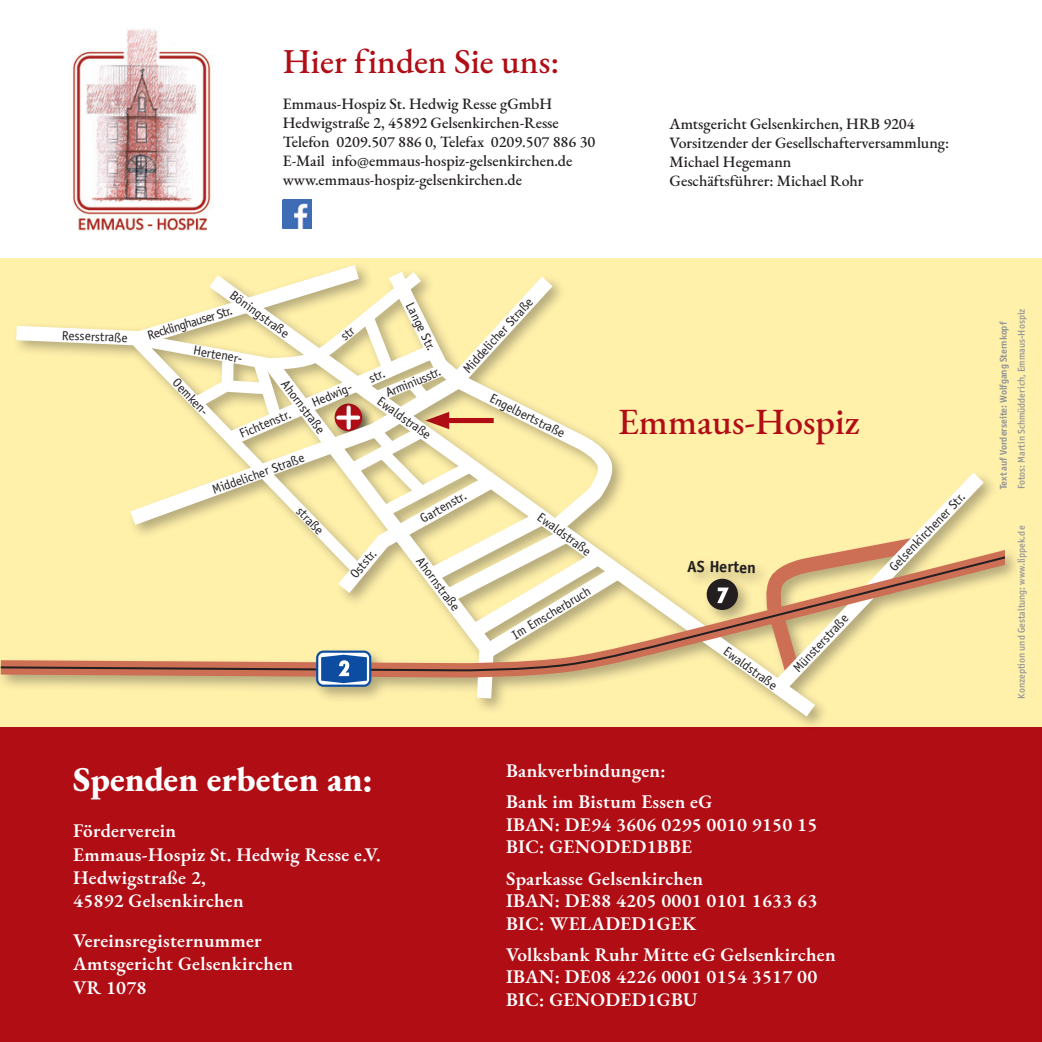
<style>
.page{position:relative;width:1042px;height:1042px;background:#fff}
.page>*{position:absolute;margin:0;border:0;box-sizing:border-box;transform-origin:0 0}
.t1{font:500 36.93px "EB Garamond";color:#b00d15}
.t2{font:500 34.82px "EB Garamond";color:#b00d15}
.t3{font:800 34.82px "EB Garamond";color:#fff}
.t4{font:600 19.25px/22.6px "EB Garamond";letter-spacing:.015em;color:#fff}
.t5{font:700 16.28px "Officina Sans LT";color:#231f20}
.t6{font:500 15.75px/18.9px "EB Garamond";color:#231f20}
.t7{font:12.95px "Officina Sans LT";color:#231f20}
.t8{font:500 9.97px "Officina Sans ITC Pro";color:#939598}
.t9{font:700 9.97px "Officina Sans ITC Pro";color:#939598}
</style>
<div class="page">
<div style="left:0;top:258px;width:1042px;height:476px;background:#fff0aa"></div>
<img style="left:72px;top:28px;width:140px;height:203px">
<div style="left:0;top:728px;width:1042px;height:314px;background:#b00d15"></div>
<img style="left:283px;top:199px;width:29px;height:29px">
<div style="left:0;top:262px;width:1021px;height:470px;background:#231f20;opacity:.35"></div>
<svg style="left:1px;top:265px;width:120px;height:272px"></svg>
<svg style="left:193px;top:265px;width:638px;height:451px"></svg>
<svg style="left:760px;top:457px;width:239px;height:249px"></svg>
<svg style="left:1px;top:537px;width:1003px;height:148px"></svg>
<svg style="left:1px;top:551px;width:1003px;height:121px"></svg>
<svg style="left:121px;top:265px;width:517px;height:448px"></svg>
<p class="t2" style="left:283px;top:38px;width:278px">Hier finden Sie uns:</p>
<p class="t6" style="left:283px;top:95px;width:278px">Emmaus-Hospiz St. Hedwig Resse gGmbH<br>Hedwigstraße 2, 45892 Gelsenkirchen-Resse</p>
<p class="t6" style="left:283px;top:132px;width:314px">Telefon 0209.507 886 0, Telefax 0209.507 886 30</p>
<p class="t6" style="left:283px;top:151px;width:291px">E-Mail info@emmaus-hospiz-gelsenkirchen.de www.emmaus-hospiz-gelsenkirchen.de</p>
<p class="t6" style="left:669px;top:114px;width:246px">Amtsgericht Gelsenkirchen, HRB 9204</p>
<p class="t6" style="left:669px;top:133px;width:281px">Vorsitzender der Gesellschafterversammlung:<br>Michael Hegemann<br>Geschäftsführer: Michael Rohr</p>
<p class="t7" style="left:62px;top:328px;width:67px;rotate:2deg">Resserstraße</p>
<p class="t7" style="left:236px;top:287px;width:71px;rotate:36deg">Böningstraße</p>
<p class="t7" style="left:146px;top:328px;width:90px;rotate:-17deg">Recklinghauser Str.</p>
<p class="t7" style="left:195px;top:343px;width:53px;rotate:10deg">Hertener-</p>
<p class="t7" style="left:180px;top:375px;width:47px;rotate:46deg">Oemken-</p>
<p class="t7" style="left:290px;top:377px;width:65px;rotate:53deg">Ahornstraße</p>
<p class="t7" style="left:309px;top:396px;width:44px;rotate:-23deg">Hedwig-</p>
<p class="t7" style="left:237px;top:427px;width:56px;rotate:-23deg">Fichtenstr.</p>
<p class="t7" style="left:416px;top:300px;width:53px;rotate:64deg">Lange Str.</p>
<p class="t7" style="left:383px;top:386px;width:60px;rotate:-22deg">Arminiusstr.</p>
<p class="t7" style="left:383px;top:393px;width:64px;rotate:36deg">Ewaldstraße</p>
<p class="t7" style="left:366px;top:372px;width:18px;rotate:-23deg">str.</p>
<p class="t7" style="left:460px;top:366px;width:98px;rotate:-48deg">Middelicher Straße</p>
<p class="t7" style="left:494px;top:391px;width:83px;rotate:26deg">Engelbertstraße</p>
<p class="t7" style="left:210px;top:483px;width:98px;rotate:-20deg">Middelicher Straße</p>
<p class="t7" style="left:304px;top:503px;width:34px;rotate:46deg">straße</p>
<p class="t7" style="left:347px;top:571px;width:35px;rotate:-50deg">Oststr.</p>
<p class="t7" style="left:417px;top:512px;width:52px;rotate:-29deg">Gartenstr.</p>
<p class="t7" style="left:425px;top:554px;width:65px;rotate:53deg">Ahornstraße</p>
<p class="t7" style="left:543px;top:509px;width:64px;rotate:36deg">Ewaldstraße</p>
<p class="t7" style="left:509px;top:629px;width:91px;rotate:-31deg">Im Emscherbruch</p>
<p class="t1" style="left:618px;top:396px;width:243px">Emmaus-Hospiz</p>
<p class="t5" style="left:687px;top:556px;width:70px;rotate:1deg">AS Herten</p>
<p class="t7" style="left:729px;top:643px;width:64px;rotate:36deg">Ewaldstraße</p>
<p class="t7" style="left:790px;top:665px;width:76px;rotate:-47deg">Münsterstraße</p>
<p class="t3" style="left:73px;top:754px;width:301px">Spenden erbeten an:</p>
<p class="t4" style="left:73px;top:819px;width:309px;line-height:23.1px">Förderverein<br>Emmaus-Hospiz St. Hedwig Resse e.V.<br>Hedwigstraße 2,<br>45892 Gelsenkirchen</p>
<p class="t4" style="left:73px;top:929px;width:221px;line-height:23.1px">Vereinsregisternummer<br>Amtsgericht Gelsenkirchen<br>VR 1078</p>
<p class="t4" style="left:506px;top:759px;width:161px">Bankverbindungen:</p>
<p class="t4" style="left:506px;top:790px;width:313px">Bank im Bistum Essen eG<br>IBAN: DE94 3606 0295 0010 9150 15<br>BIC: GENODED1BBE</p>
<p class="t4" style="left:506px;top:866px;width:313px">Sparkasse Gelsenkirchen<br>IBAN: DE88 4205 0001 0101 1633 63<br>BIC: WELADED1GEK</p>
<p class="t4" style="left:506px;top:943px;width:331px">Volksbank Ruhr Mitte eG Gelsenkirchen<br>IBAN: DE08 4226 0001 0154 3517 00<br>BIC: GENODED1GBU</p>
<p class="t7" style="left:886px;top:563px;width:105px;rotate:-46deg">Gelsenkirchener Str.</p>
<p class="t9" style="left:997px;top:489px;width:169px;rotate:-90deg">Text auf Vorderseite: Wolfgang Sternkopf</p>
<p class="t8" style="left:1015px;top:489px;width:182px;rotate:-90deg">Fotos: Martin Schmüdderich, Emmaus-Hospiz</p>
<p class="t8" style="left:1015px;top:698px;width:174px;rotate:-90deg">Konzeption und Gestaltung: www.lippek.de</p>
</div>
